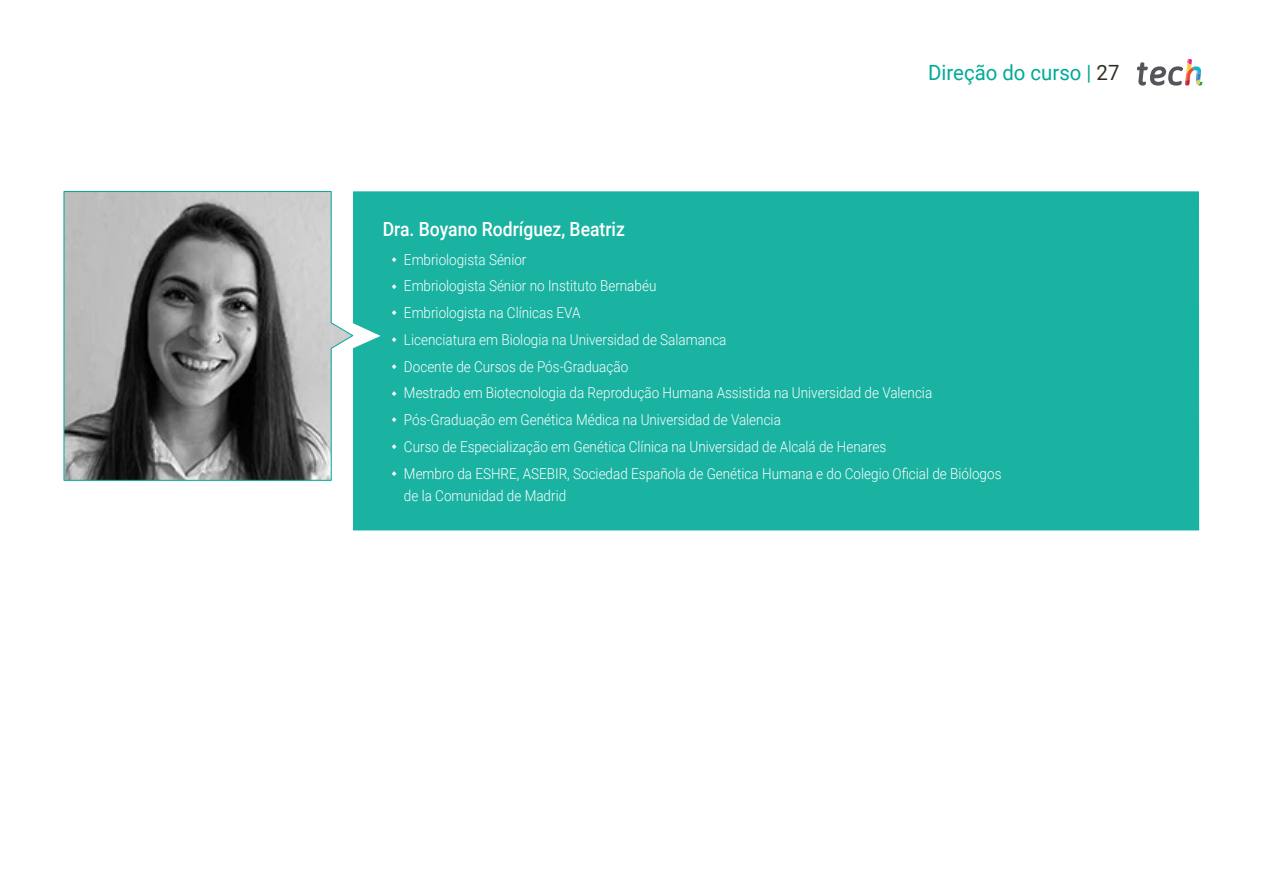
<style>
.page{position:relative;width:1263px;height:893px;background:#fff}
.page>*{position:absolute;margin:0;border:0;box-sizing:border-box;transform-origin:0 0}
.t1{font:21px "Roboto";color:#00aa97}
.t2{font:500 19.5px "Roboto";color:#fff;scale:.9 1}
.t3{font:300 15px/26.7px "Roboto";color:#fff;scale:.9 1}
.s1{color:#312e20}
</style>
<div class="page">
<div style="left:353px;top:191px;width:846px;height:339px;background:#1ab2a1"></div>
<svg style="left:64px;top:191px;width:289px;height:290px;background:#898b8a"></svg>
<svg style="left:1137px;top:59px;width:65px;height:27px"></svg>
<svg style="left:392px;top:257px;width:5px;height:5px"></svg>
<svg style="left:392px;top:284px;width:5px;height:5px"></svg>
<svg style="left:392px;top:310px;width:5px;height:5px"></svg>
<svg style="left:392px;top:337px;width:5px;height:5px"></svg>
<svg style="left:392px;top:364px;width:5px;height:5px"></svg>
<svg style="left:392px;top:391px;width:5px;height:5px"></svg>
<svg style="left:392px;top:417px;width:5px;height:5px"></svg>
<svg style="left:392px;top:444px;width:5px;height:5px"></svg>
<svg style="left:392px;top:471px;width:5px;height:5px"></svg>
<h1 class="t1" style="left:928px;top:57px;width:193px">Direção do curso | <span class="s1">27</span></h1>
<h2 class="t2" style="left:383px;top:215px;width:271px">Dra. Boyano Rodríguez, Beatriz</h2>
<p class="t3" style="left:404px;top:245px;width:665px">Embriologista Sénior<br>Embriologista Sénior no Instituto Bernabéu<br>Embriologista na Clínicas EVA<br>Licenciatura em Biologia na Universidad de Salamanca<br>Docente de Cursos de Pós-Graduação<br>Mestrado em Biotecnologia da Reprodução Humana Assistida na Universidad de Valencia Pós-Graduação em Genética Médica na Universidad de Valencia<br>Curso de Especialização em Genética Clínica na Universidad de Alcalá de Henares<br>Membro da ESHRE, ASEBIR, Sociedad Española de Genética Humana e do Colegio Oficial de Biólogos</p>
<p class="t3" style="left:404px;top:482px;width:182px">de la Comunidad de Madrid</p>
</div>
